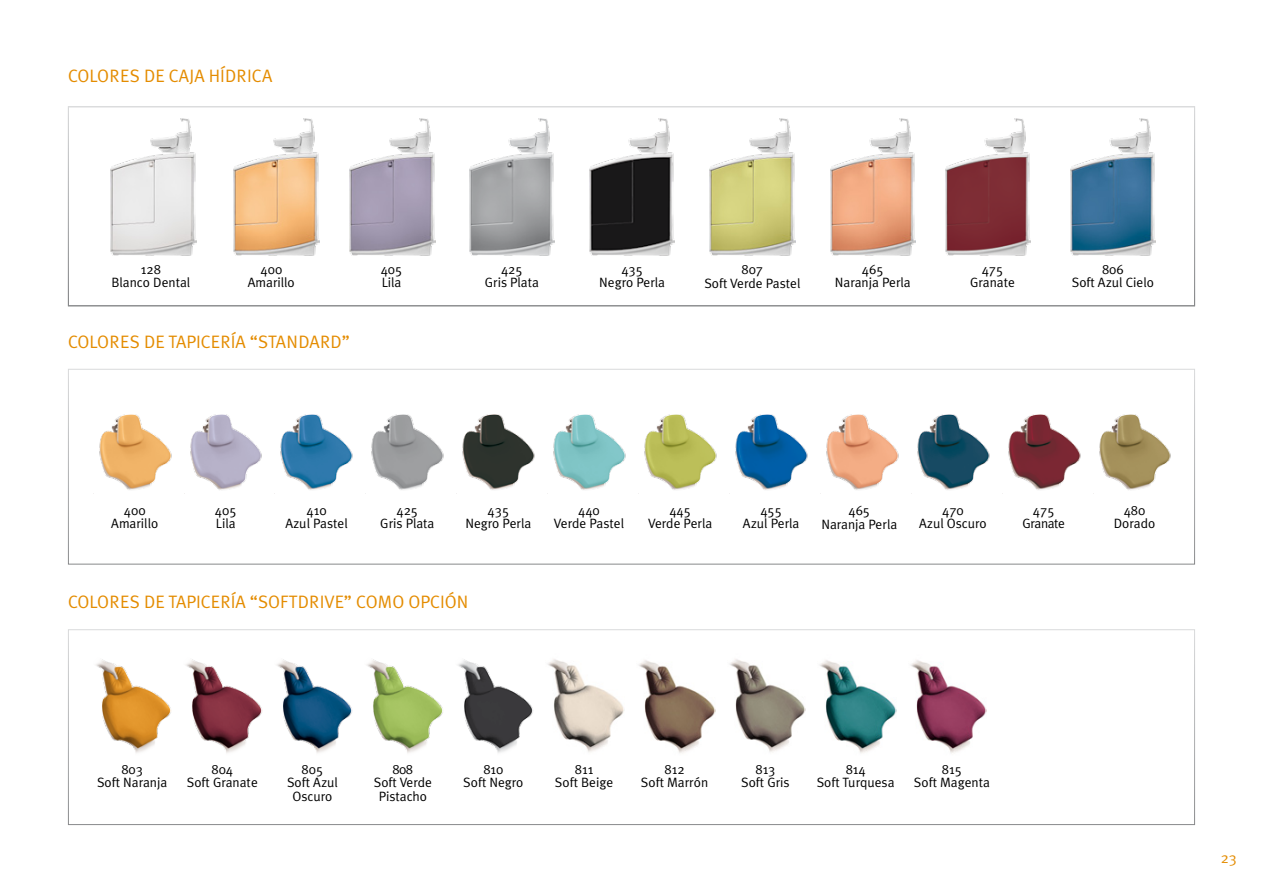
<style>
.page{position:relative;width:1263px;height:893px;background:#fff}
.page>*{position:absolute;margin:0;border:0;box-sizing:border-box;transform-origin:0 0}
.t1{font:18px "Meta Plus Normal";color:#e48c00}
.t2{font:15px "Meta Plus Normal";color:#e48c00}
.t3{font:13.5px/13.5px "Meta Plus Normal";color:#000;text-align:center}
.t4{font:13.5px/13.5px "Meta Plus Normal";letter-spacing:-.03em;color:#000;text-align:center}
</style>
<div class="page">
<div style="left:68px;top:106px;width:1127px;height:200px;border:1px solid #fff"></div>
<img style="left:589px;top:119px;width:86px;height:136px">
<img style="left:469px;top:119px;width:85px;height:136px">
<img style="left:350px;top:119px;width:85px;height:136px">
<img style="left:234px;top:119px;width:85px;height:136px">
<img style="left:111px;top:119px;width:85px;height:136px">
<img style="left:710px;top:119px;width:85px;height:136px">
<img style="left:830px;top:119px;width:85px;height:136px">
<img style="left:945px;top:119px;width:86px;height:136px">
<img style="left:1070px;top:119px;width:85px;height:136px">
<div style="left:68px;top:369px;width:1127px;height:195px;border:1px solid #fff"></div>
<img style="left:99px;top:414px;width:1072px;height:76px">
<div style="left:68px;top:629px;width:1127px;height:196px;border:1px solid #fff"></div>
<img style="left:96px;top:659px;width:76px;height:94px">
<img style="left:186px;top:659px;width:76px;height:94px">
<img style="left:277px;top:659px;width:76px;height:94px">
<img style="left:548px;top:659px;width:76px;height:93px">
<img style="left:639px;top:660px;width:76px;height:93px">
<img style="left:730px;top:659px;width:75px;height:93px">
<img style="left:820px;top:660px;width:76px;height:93px">
<img style="left:367px;top:659px;width:76px;height:94px">
<img style="left:911px;top:660px;width:76px;height:93px">
<img style="left:458px;top:659px;width:75px;height:94px">
<h1 class="t1" style="left:68px;top:66px;width:206px">COLORES DE CAJA HÍDRICA</h1>
<p class="t3" style="left:112px;top:262px;width:80px">128<br>Blanco Dental</p>
<p class="t3" style="left:248px;top:262px;width:49px">400<br>Amarillo</p>
<p class="t3" style="left:381px;top:262px;width:23px;text-align:left">405<br>Lila</p>
<p class="t3" style="left:485px;top:262px;width:56px">425<br>Gris Plata</p>
<p class="t3" style="left:599px;top:262px;width:67px">435<br>Negro Perla</p>
<p class="t3" style="left:835px;top:262px;width:77px">465<br>Naranja Perla</p>
<p class="t3" style="left:970px;top:262px;width:46px">475<br>Granate</p>
<p class="t3" style="left:1072px;top:262px;width:84px">806<br>Soft Azul Cielo</p>
<p class="t3" style="left:704px;top:263px;width:98px">807<br>Soft Verde Pastel</p>
<h1 class="t1" style="left:68px;top:331px;width:284px">COLORES DE TAPICERÍA “STANDARD”</h1>
<p class="t3" style="left:111px;top:503px;width:49px">400<br>Amarillo</p>
<p class="t3" style="left:215px;top:503px;width:23px;text-align:left">405<br>Lila</p>
<p class="t3" style="left:285px;top:503px;width:64px">410<br>Azul Pastel</p>
<p class="t3" style="left:380px;top:503px;width:56px">425<br>Gris Plata</p>
<p class="t3" style="left:465px;top:503px;width:67px">435<br>Negro Perla</p>
<p class="t3" style="left:554px;top:503px;width:72px">440<br>Verde Pastel</p>
<p class="t3" style="left:648px;top:503px;width:66px">445<br>Verde Perla</p>
<p class="t3" style="left:743px;top:503px;width:58px">455<br>Azul Perla</p>
<p class="t3" style="left:821px;top:503px;width:77px">465<br>Naranja Perla</p>
<p class="t3" style="left:919px;top:503px;width:69px">470<br>Azul Oscuro</p>
<p class="t4" style="left:1022px;top:503px;width:44px">475<br>Granate</p>
<p class="t3" style="left:1114px;top:503px;width:43px">480<br>Dorado</p>
<h1 class="t1" style="left:68px;top:591px;width:402px">COLORES DE TAPICERÍA “SOFTDRIVE” COMO OPCIÓN</h1>
<p class="t3" style="left:97px;top:762px;width:72px">803<br>Soft Naranja</p>
<p class="t3" style="left:187px;top:762px;width:73px">804<br>Soft Granate</p>
<p class="t3" style="left:287px;top:762px;width:52px">805<br>Soft Azul<br>Oscuro</p>
<p class="t3" style="left:555px;top:762px;width:60px">811<br>Soft Beige</p>
<p class="t3" style="left:641px;top:762px;width:69px">812<br>Soft Marrón</p>
<p class="t3" style="left:741px;top:762px;width:50px">813<br>Soft Gris</p>
<p class="t3" style="left:817px;top:762px;width:79px">814<br>Soft Turquesa</p>
<p class="t3" style="left:374px;top:762px;width:60px">808<br>Soft Verde<br>Pistacho</p>
<p class="t3" style="left:914px;top:762px;width:78px">815<br>Soft Magenta</p>
<p class="t3" style="left:463px;top:762px;width:62px">810<br>Soft Negro</p>
<p class="t2" style="left:1221px;top:849px;width:18px">23</p>
</div>
